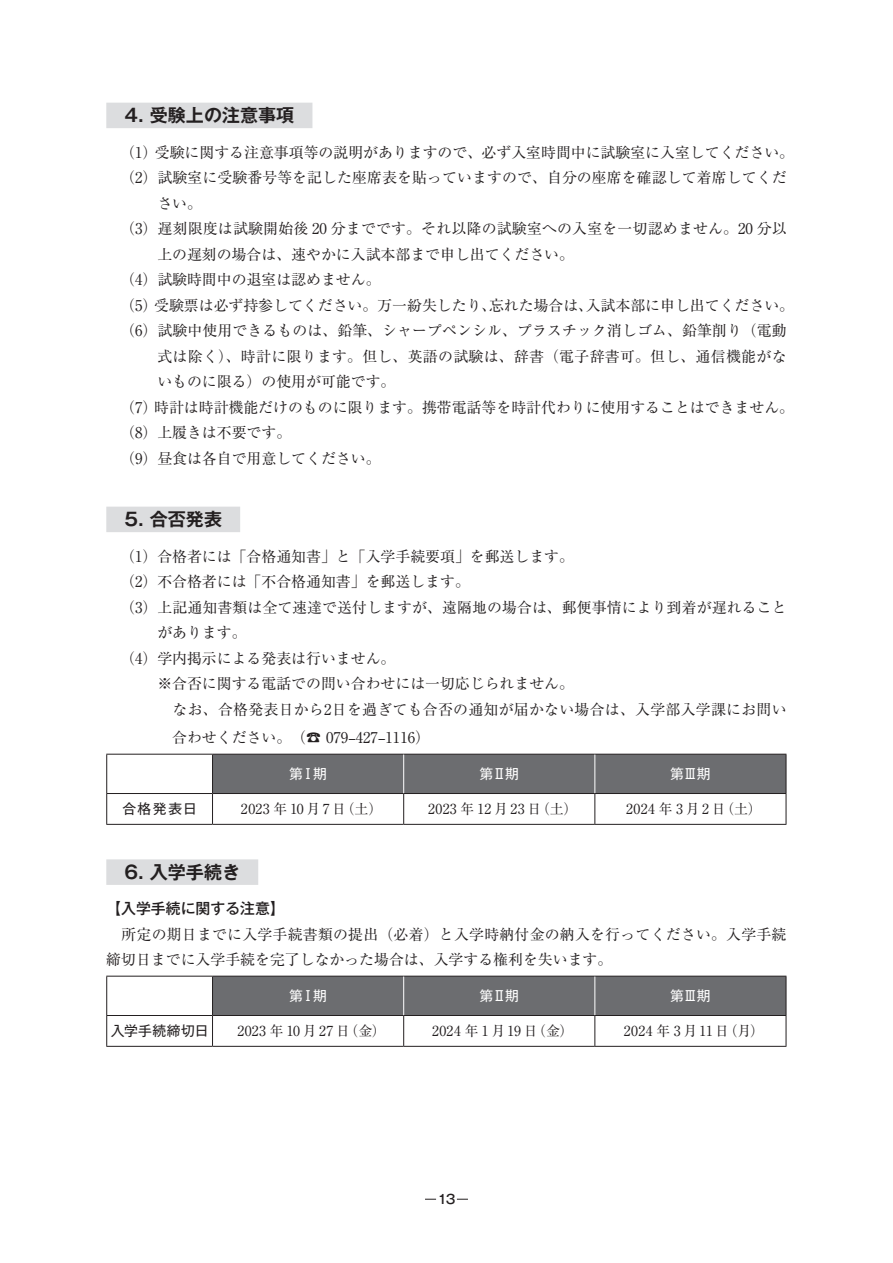
<style>
.page{position:relative;width:893px;height:1263px;background:#fff}
.page>*{position:absolute;margin:0;border:0;box-sizing:border-box;transform-origin:0 0}
.t1{font:700 18px "Gothic MB101 Pro De";color:#231f20}
.t2{font:14.85px/25.5px "Ryumin Pro";color:#231f20}
.t3{font:14.85px "Ryumin Pro";letter-spacing:.025em;color:#231f20}
.t4{font:14.85px "Ryumin Pro";letter-spacing:.02em;color:#231f20}
.t5{font:500 14.85px "Gothic MB101 Pro";color:#231f20}
.t6{font:13.8px "Ryumin Pro";letter-spacing:.16em;color:#231f20}
.t7{font:13.8px "Ryumin Pro";letter-spacing:.03em;color:#231f20}
.t8{font:13.8px "Gothic MB101 Pro";letter-spacing:-.07em;color:#fff}
.t9{font:13.8px "Gothic MB101 Pro";letter-spacing:.035em;color:#231f20}
.t10{font:13.8px "Ryumin Pro";letter-spacing:.18em;color:#231f20}
.t11{font:13.8px "Ryumin Pro";letter-spacing:.185em;color:#231f20}
.t12{font:500 12.75px "Gothic MB101 Pro";color:#231f20}
</style>
<div class="page">
<div style="left:106px;top:103px;width:206px;height:25px;background:#dcdddf"></div>
<div style="left:106px;top:507px;width:134px;height:25px;background:#dcdddf"></div>
<div style="left:106px;top:859px;width:152px;height:26px;background:#dcdddf"></div>
<div style="left:213px;top:755px;width:573px;height:38px;background:#6c6d70"></div>
<hr style="left:106px;top:754px;width:107px;height:1px;background:#231f20">
<hr style="left:106px;top:755px;width:1px;height:38px;background:#231f20">
<hr style="left:213px;top:754px;width:191px;height:1px;background:#231f20">
<hr style="left:212px;top:755px;width:1px;height:38px;background:#231f20">
<hr style="left:404px;top:754px;width:191px;height:1px;background:#231f20">
<hr style="left:595px;top:754px;width:191px;height:1px;background:#231f20">
<hr style="left:786px;top:755px;width:1px;height:38px;background:#231f20">
<hr style="left:106px;top:793px;width:107px;height:1px;background:#231f20">
<hr style="left:106px;top:794px;width:1px;height:30px;background:#231f20">
<hr style="left:213px;top:793px;width:191px;height:1px;background:#231f20">
<hr style="left:212px;top:794px;width:1px;height:30px;background:#231f20">
<hr style="left:404px;top:793px;width:191px;height:1px;background:#231f20">
<hr style="left:403px;top:794px;width:1px;height:30px;background:#231f20">
<hr style="left:595px;top:793px;width:191px;height:1px;background:#231f20">
<hr style="left:594px;top:794px;width:1px;height:30px;background:#231f20">
<hr style="left:786px;top:794px;width:1px;height:30px;background:#231f20">
<hr style="left:106px;top:824px;width:107px;height:1px;background:#231f20">
<hr style="left:213px;top:824px;width:191px;height:1px;background:#231f20">
<hr style="left:404px;top:824px;width:191px;height:1px;background:#231f20">
<hr style="left:595px;top:824px;width:191px;height:1px;background:#231f20">
<hr style="left:403px;top:755px;width:1px;height:38px;background:#fff">
<hr style="left:594px;top:755px;width:1px;height:38px;background:#fff">
<div style="left:213px;top:977px;width:573px;height:38px;background:#6c6d70"></div>
<hr style="left:106px;top:976px;width:107px;height:1px;background:#231f20">
<hr style="left:106px;top:976px;width:1px;height:39px;background:#231f20">
<hr style="left:213px;top:976px;width:191px;height:1px;background:#231f20">
<hr style="left:212px;top:976px;width:1px;height:39px;background:#231f20">
<hr style="left:404px;top:976px;width:191px;height:1px;background:#231f20">
<hr style="left:595px;top:976px;width:191px;height:1px;background:#231f20">
<hr style="left:786px;top:976px;width:1px;height:39px;background:#231f20">
<hr style="left:106px;top:1015px;width:107px;height:1px;background:#231f20">
<hr style="left:106px;top:1016px;width:1px;height:30px;background:#231f20">
<hr style="left:213px;top:1015px;width:191px;height:1px;background:#231f20">
<hr style="left:212px;top:1016px;width:1px;height:30px;background:#231f20">
<hr style="left:404px;top:1015px;width:191px;height:1px;background:#231f20">
<hr style="left:403px;top:1016px;width:1px;height:30px;background:#231f20">
<hr style="left:595px;top:1015px;width:191px;height:1px;background:#231f20">
<hr style="left:594px;top:1016px;width:1px;height:30px;background:#231f20">
<hr style="left:786px;top:1016px;width:1px;height:30px;background:#231f20">
<hr style="left:106px;top:1046px;width:107px;height:1px;background:#231f20">
<hr style="left:213px;top:1046px;width:191px;height:1px;background:#231f20">
<hr style="left:404px;top:1046px;width:191px;height:1px;background:#231f20">
<hr style="left:595px;top:1046px;width:191px;height:1px;background:#231f20">
<hr style="left:403px;top:976px;width:1px;height:39px;background:#fff">
<hr style="left:594px;top:976px;width:1px;height:39px;background:#fff">
<p class="t1" style="left:106px;top:100px;width:190px">　4. 受験上の注意事項</p>
<p class="t2" style="left:155px;top:138px;width:641px">受験に関する注意事項等の説明がありますので、必ず入室時間中に試験室に入室してください。</p>
<p class="t2" style="left:120px;top:138px;width:39px">（1）</p>
<p class="t2" style="left:120px;top:164px;width:668px">（）2 試験室に受験番号等を記した座席表を貼っていますので、自分の座席を確認して着席してくだ</p>
<p class="t2" style="left:157px;top:189px;width:46px">さい。</p>
<p class="t2" style="left:120px;top:215px;width:668px">（）3 遅刻限度は試験開始後 20 分までです。それ以降の試験室への入室を一切認めません。20 分以</p>
<p class="t2" style="left:157px;top:240px;width:418px">上の遅刻の場合は、速やかに入試本部まで申し出てください。</p>
<p class="t2" style="left:120px;top:266px;width:262px">（）4 試験時間中の退室は認めません。</p>
<p class="t2" style="left:586px;top:291px;width:210px">入試本部に申し出てください。</p>
<p class="t2" style="left:120px;top:291px;width:39px">（）5</p>
<p class="t2" style="left:120px;top:317px;width:668px">（）6 試験中使用できるものは、鉛筆、シャープペンシル、プラスチック消しゴム、鉛筆削り（電動</p>
<p class="t3" style="left:157px;top:344px;width:631px">式は除く）、時計に限ります。但し、英語の試験は、辞書（電子辞書可。但し、通信機能がな</p>
<p class="t2" style="left:157px;top:368px;width:240px">いものに限る）の使用が可能です。</p>
<p class="t2" style="left:154px;top:393px;width:641px">時計は時計機能だけのものに限ります。携帯電話等を時計代わりに使用することはできません。</p>
<p class="t2" style="left:154px;top:291px;width:344px">受験票は必ず持参してください。万一紛失したり、</p>
<p class="t2" style="left:489px;top:291px;width:106px">忘れた場合は、</p>
<p class="t2" style="left:120px;top:393px;width:262px">（）7<br>（）8 上履きは不要です。<br>（）9 昼食は各自で用意してください。</p>
<p class="t1" style="left:106px;top:504px;width:117px">　5. 合否発表</p>
<p class="t2" style="left:120px;top:542px;width:455px">（）1 合格者には「合格通知書」と「入学手続要項」を郵送します。</p>
<p class="t2" style="left:120px;top:568px;width:351px">（）2 不合格者には「不合格通知書」を郵送します。</p>
<p class="t2" style="left:120px;top:593px;width:668px">（）3 上記通知書類は全て速達で送付しますが、遠隔地の場合は、郵便事情により到着が遅れること</p>
<p class="t2" style="left:157px;top:619px;width:91px">があります。</p>
<p class="t2" style="left:120px;top:644px;width:277px">（）4 学内掲示による発表は行いません。</p>
<p class="t2" style="left:157px;top:670px;width:418px">※合否に関する電話での問い合わせには一切応じられません。</p>
<p class="t4" style="left:157px;top:697px;width:631px">　なお、合格発表日から2日を過ぎても合否の通知が届かない場合は、入学部入学課にお問い</p>
<p class="t2" style="left:157px;top:724px;width:274px">　合わせください。)☎ 079–427–1116(</p>
<p class="t8" style="left:670px;top:762px;width:42px">第Ⅲ期</p>
<p class="t8" style="left:289px;top:762px;width:39px">第Ⅰ期</p>
<p class="t8" style="left:479px;top:762px;width:41px">第Ⅱ期</p>
<p class="t9" style="left:122px;top:797px;width:76px">合格発表日</p>
<p class="t6" style="left:341px;top:798px;width:43px">（土）</p>
<p class="t10" style="left:241px;top:798px;width:107px">2023年10月7日</p>
<p class="t6" style="left:536px;top:798px;width:43px">（土）</p>
<p class="t7" style="left:428px;top:798px;width:115px">2023 年 12月23日</p>
<p class="t6" style="left:720px;top:798px;width:43px">（土(</p>
<p class="t11" style="left:626px;top:798px;width:101px">2024年3月2日</p>
<p class="t1" style="left:106px;top:857px;width:135px">　6. 入学手続き</p>
<p class="t5" style="left:106px;top:896px;width:180px">【入学手続に関する注意【</p>
<p class="t2" style="left:106px;top:921px;width:682px">　所定の期日までに入学手続書類の提出（必着）と入学時納付金の納入を行ってください。入学手続締切日までに入学手続を完了しなかった場合は、入学する権利を失います。</p>
<p class="t8" style="left:670px;top:984px;width:42px">第Ⅲ期</p>
<p class="t8" style="left:289px;top:984px;width:39px">第Ⅰ期</p>
<p class="t8" style="left:479px;top:984px;width:41px">第Ⅱ期</p>
<p class="t9" style="left:111px;top:1019px;width:99px">入学手続締切日</p>
<p class="t6" style="left:345px;top:1020px;width:43px">（金）</p>
<p class="t7" style="left:237px;top:1020px;width:114px">2023 年 10月27日</p>
<p class="t6" style="left:532px;top:1020px;width:43px">（金）</p>
<p class="t6" style="left:432px;top:1020px;width:107px">2024年1月19日</p>
<p class="t6" style="left:724px;top:1020px;width:42px">（月(</p>
<p class="t6" style="left:624px;top:1020px;width:107px">2024年3月11日</p>
<p class="t12" style="left:437px;top:1188px;width:20px">13</p>
</div>
